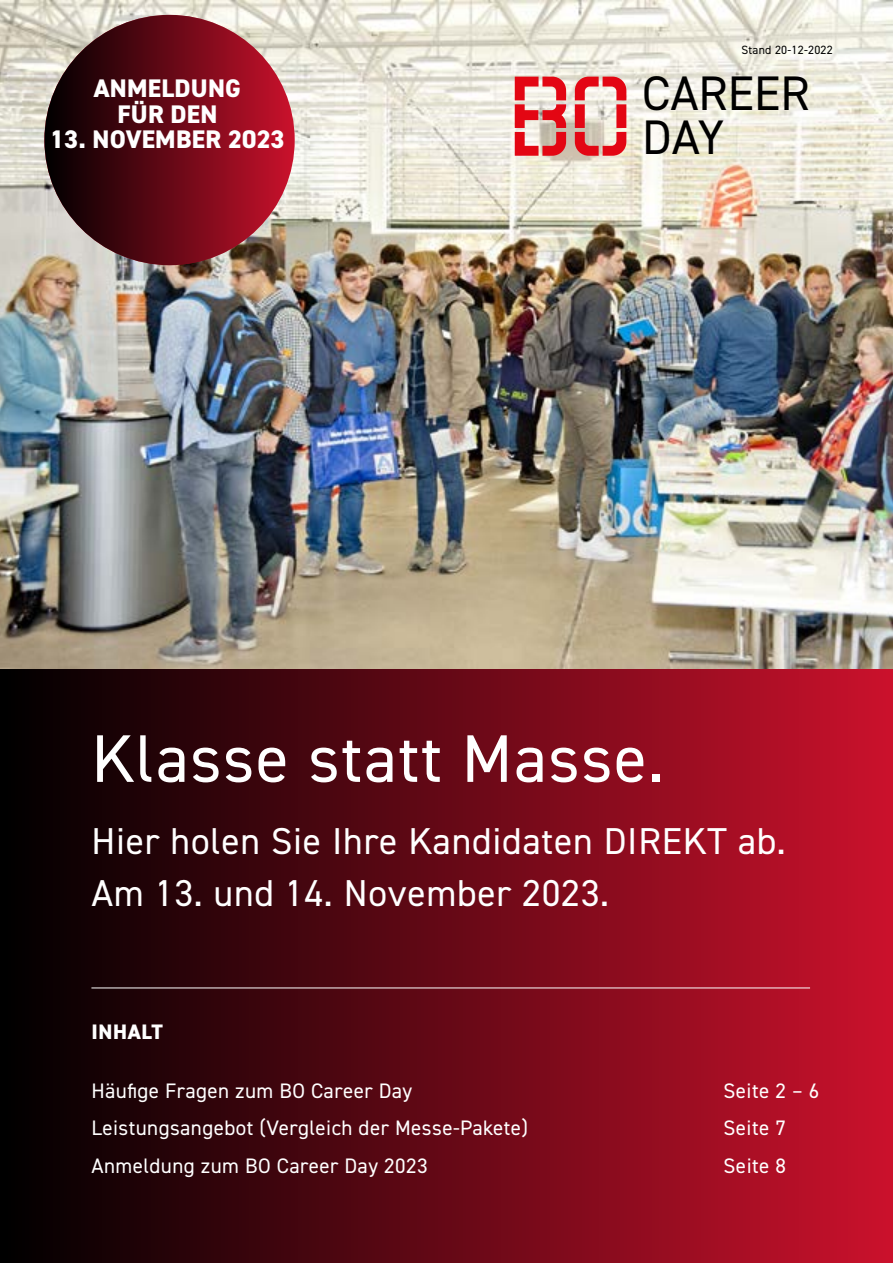
<style>
.page{position:relative;width:893px;height:1263px;background:#fff}
.page>*{position:absolute;margin:0;border:0;box-sizing:border-box;transform-origin:0 0}
.t1{font:67.5px "DIN2014";letter-spacing:.02em;color:#fff}
.t2{font:48.6px/44.5px "DIN2014";color:#000}
.t3{font:37.5px/52.5px "DIN2014";letter-spacing:.02em;color:#fff}
.t4{font:800 25.5px/25.5px "DIN2014";letter-spacing:.01em;color:#fff;text-align:center}
.t5{font:21px "DIN2014";letter-spacing:.02em;color:#fff}
.t6{font:800 21px "DIN2014";letter-spacing:.03em;color:#fff}
.t7{font:12px "DIN2014";letter-spacing:.02em;color:#000}
</style>
<div class="page">
<div style="left:0;top:646px;width:893px;height:617px;background:linear-gradient(to right,#000,#cb122c)"></div>
<img style="left:0;top:1px;width:893px;height:668px">
<svg style="left:515px;top:54px;width:111px;height:102px;background:#e49592"></svg>
<hr style="left:91px;top:987px;width:719px;height:1px;background:#fff">
<div style="left:44px;top:15px;width:251px;height:250px;background:linear-gradient(to right,#010000,#ca122d);border-radius:50%"></div>
<p class="t4" style="left:94px;top:76px;width:149px">ANMELDUNG<br>FÜR DEN</p>
<p class="t4" style="left:50px;top:127px;width:236px">13. NOVEMBER 2023</p>
<p class="t7" style="left:741px;top:42px;width:93px">Stand 20-12-2022</p>
<h2 class="t2" style="left:642px;top:70px;width:169px">CAREER<br>DAY</h2>
<h1 class="t1" style="left:91px;top:716px;width:574px">Klasse statt Masse.</h1>
<h3 class="t3" style="left:91px;top:814px;width:696px">Hier holen Sie Ihre Kandidaten DIREKT ab.<br>Am 13. und 14. November 2023.</h3>
<p class="t6" style="left:92px;top:1018px;width:73px">INHALT</p>
<p class="t5" style="left:91px;top:1077px;width:322px">Häufige Fragen zum BO Career Day</p>
<p class="t5" style="left:723px;top:1077px;width:97px">Seite 2 – 6</p>
<p class="t5" style="left:91px;top:1115px;width:438px">Leistungsangebot (Vergleich der Messe-Pakete)</p>
<p class="t5" style="left:723px;top:1115px;width:64px">Seite 7</p>
<p class="t5" style="left:91px;top:1152px;width:338px">Anmeldung zum BO Career Day 2023</p>
<p class="t5" style="left:724px;top:1152px;width:64px">Seite 8</p>
</div>
